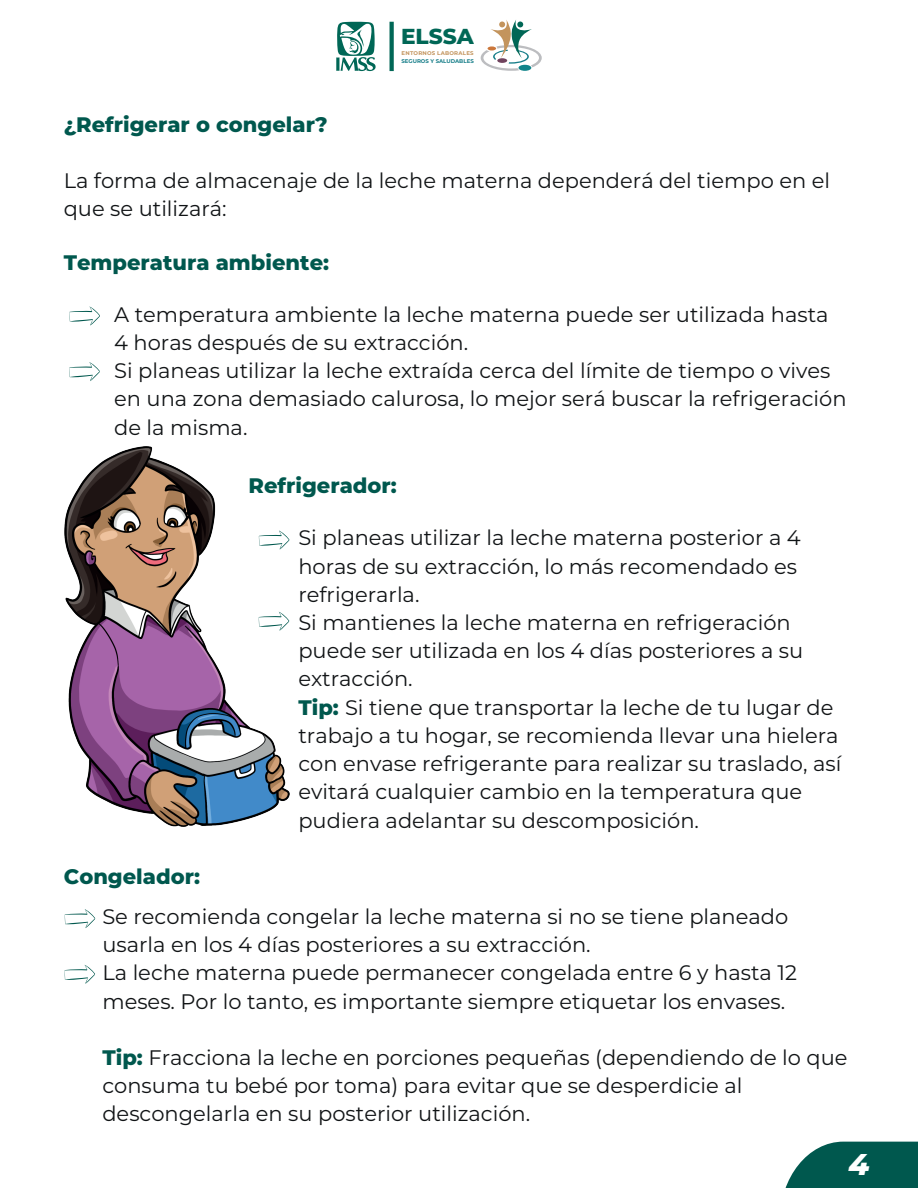
<style>
.page{position:relative;width:918px;height:1188px;background:#fff}
.page>*{position:absolute;margin:0;border:0;box-sizing:border-box;transform-origin:0 0}
.t1{font:italic 800 30px "Montserrat";color:#fff}
.t2{font:800 21.6px "Montserrat";color:#006756}
.t3{font:21px/28.2px "Montserrat";color:#111416}
.t4{font:800 21px "Montserrat";color:#00584e}
.t5{font:700 5.4px "Montserrat";color:#177e89}
.t6{font:700 5.4px "Montserrat";letter-spacing:.04em;color:#c3945d}
.s1{font-weight:800;color:#00584e}
</style>
<div class="page">
<svg style="left:336px;top:22px;width:40px;height:49px"></svg>
<svg style="left:390px;top:22px;width:4px;height:49px"></svg>
<svg style="left:481px;top:20px;width:61px;height:51px"></svg>
<svg style="left:69px;top:306px;width:31px;height:20px"></svg>
<svg style="left:69px;top:362px;width:31px;height:19px"></svg>
<img style="left:65px;top:447px;width:225px;height:379px">
<svg style="left:259px;top:530px;width:30px;height:20px"></svg>
<svg style="left:259px;top:612px;width:30px;height:19px"></svg>
<svg style="left:65px;top:909px;width:30px;height:19px"></svg>
<svg style="left:65px;top:965px;width:30px;height:19px"></svg>
<svg style="left:785px;top:1142px;width:133px;height:46px;background:#1f6c64"></svg>
<p class="t2" style="left:401px;top:21px;width:74px">ELSSA</p>
<p class="t6" style="left:402px;top:49px;width:73px">ENTORNOS LABORALES</p>
<p class="t5" style="left:402px;top:57px;width:74px">SEGUROS Y SALUDABLES</p>
<p class="t4" style="left:64px;top:109px;width:265px">¿Refrigerar o congelar?</p>
<p class="t3" style="left:64px;top:166px;width:768px">La forma de almacenaje de la leche materna dependerá del tiempo en el que se utilizará:</p>
<p class="t4" style="left:64px;top:247px;width:267px">Temperatura ambiente:</p>
<p class="t3" style="left:114px;top:300px;width:734px">A temperatura ambiente la leche materna puede ser utilizada hasta 4 horas después de su extracción.<br>Si planeas utilizar la leche extraída cerca del límite de tiempo o vives en una zona demasiado calurosa, lo mejor será buscar la refrigeración de la misma.</p>
<p class="t4" style="left:249px;top:470px;width:150px">Refrigerador:</p>
<p class="t3" style="left:298px;top:523px;width:544px">Si planeas utilizar la leche materna posterior a 4 horas de su extracción, lo más recomendado es refrigerarla.<br>Si mantienes la leche materna en refrigeración puede ser utilizada en los 4 días posteriores a su extracción.<br><span class="s1">Tip:</span> Si tiene que transportar la leche de tu lugar de trabajo a tu hogar, se recomienda llevar una hielera con envase refrigerante para realizar su traslado, así evitará cualquier cambio en la temperatura que pudiera adelantar su descomposición.</p>
<p class="t4" style="left:64px;top:861px;width:138px">Congelador:</p>
<p class="t3" style="left:102px;top:902px;width:696px">Se recomienda congelar la leche materna si no se tiene planeado usarla en los 4 días posteriores a su extracción.<br>La leche materna puede permanecer congelada entre 6 y hasta 12 meses. Por lo tanto, es importante siempre etiquetar los envases.</p>
<p class="t3" style="left:102px;top:1043px;width:747px"><span class="s1">Tip:</span> Fracciona la leche en porciones pequeñas (dependiendo de lo que consuma tu bebé por toma) para evitar que se desperdicie al descongelarla en su posterior utilización.</p>
<h1 class="t1" style="left:848px;top:1143px;width:22px">4</h1>
</div>
